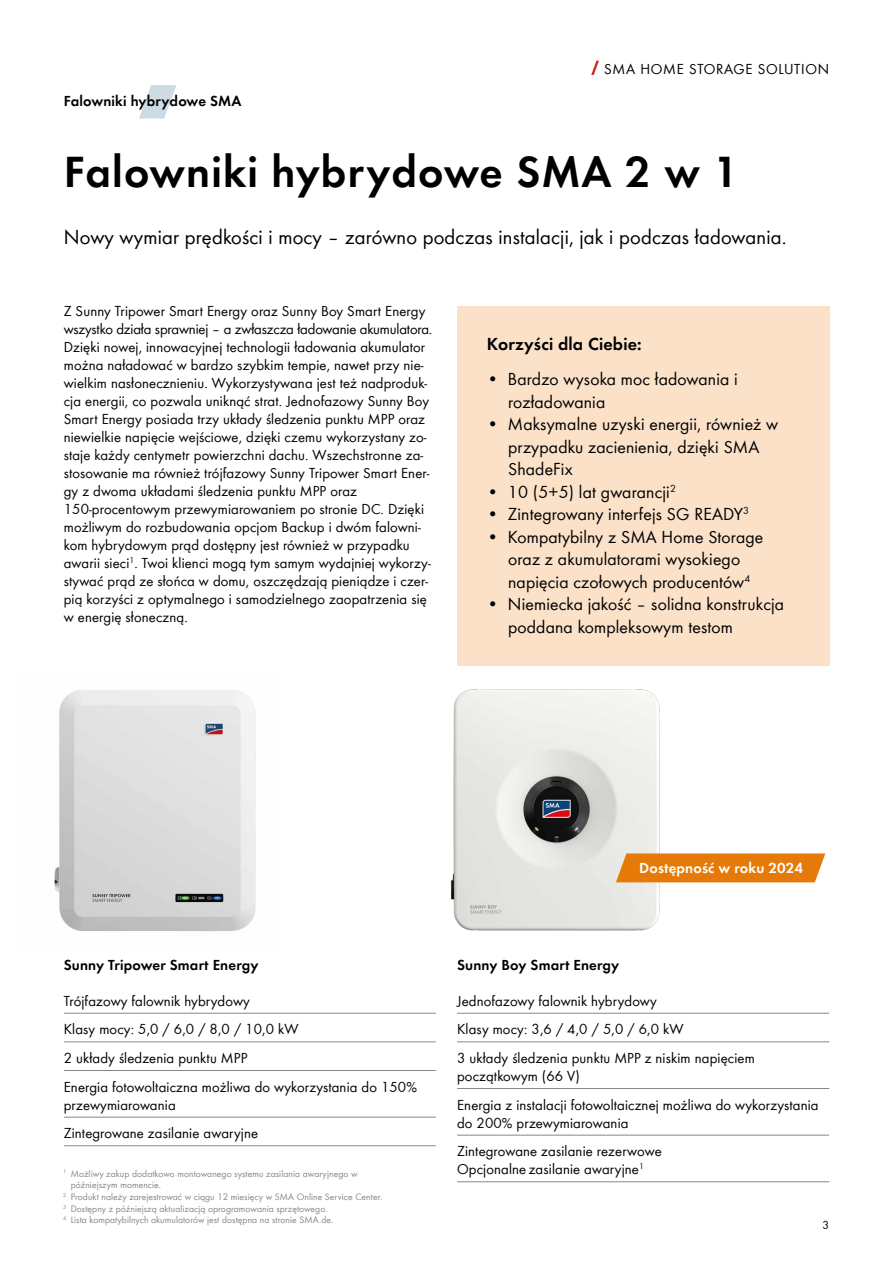
<style>
.page{position:relative;width:893px;height:1263px;background:#fff}
.page>*{position:absolute;margin:0;border:0;box-sizing:border-box;transform-origin:0 0}
.t1{font:600 45px "SMA Futura Global";letter-spacing:.025em;color:#000}
.t2{font:21px "SMA Futura Global";letter-spacing:.01em;color:#000}
.t3{font:18px/22.5px "SMA Futura Global";letter-spacing:.01em;color:#000}
.t4{font:600 18px "SMA Futura Global";letter-spacing:.01em;color:#000}
.t5{font:15px/18px "SMA Futura Global";letter-spacing:.01em;color:#000}
.t6{font:600 15px "SMA Futura Global";letter-spacing:.01em;color:#000}
.t7{font:15px "SMA Futura Global";letter-spacing:.05em;color:#000}
.t8{font:600 15px "SMA Futura Global";letter-spacing:.01em;color:#fff}
.t9{font:12px "SMA Futura Global";color:#000}
.t10{font:9.75px "SMA Futura Global";letter-spacing:.01em;color:#868786}
</style>
<div class="page">
<img style="left:344px;top:689px;width:419px;height:324px">
<img style="left:54px;top:690px;width:202px;height:241px">
<svg style="left:591px;top:61px;width:8px;height:14px"></svg>
<svg style="left:139px;top:85px;width:37px;height:34px"></svg>
<hr style="left:64px;top:1013px;width:372px;height:1px;background:#868786">
<hr style="left:64px;top:1041px;width:372px;height:1px;background:#868786">
<hr style="left:64px;top:1070px;width:372px;height:1px;background:#868786">
<hr style="left:64px;top:1117px;width:372px;height:1px;background:#868786">
<hr style="left:64px;top:1145px;width:372px;height:1px;background:#868786">
<hr style="left:457px;top:1013px;width:372px;height:1px;background:#868786">
<hr style="left:457px;top:1041px;width:372px;height:1px;background:#868786">
<hr style="left:457px;top:1088px;width:372px;height:1px;background:#868786">
<hr style="left:457px;top:1135px;width:372px;height:1px;background:#868786">
<hr style="left:457px;top:1181px;width:372px;height:1px;background:#868786">
<div style="left:457px;top:306px;width:372px;height:360px;background:#fae1c8"></div>
<svg style="left:616px;top:853px;width:209px;height:29px;background:#e68117"></svg>
<p class="t6" style="left:64px;top:92px;width:179px">Falowniki hybrydowe SMA</p>
<p class="t7" style="left:604px;top:60px;width:226px">SMA HOME STORAGE SOLUTION</p>
<h1 class="t1" style="left:64px;top:145px;width:677px">Falowniki hybrydowe SMA 2 w 1</h1>
<h2 class="t2" style="left:64px;top:224px;width:724px">Nowy wymiar prędkości i mocy – zarówno podczas instalacji, jak i podczas ładowania.</h2>
<p class="t5" style="left:64px;top:302px;width:370px">Z Sunny Tripower Smart Energy oraz Sunny Boy Smart Energy wszystko działa sprawniej – a zwłaszcza ładowanie akumulatora.<br>Dzięki nowej, innowacyjnej technologii ładowania akumulator można naładować w bardzo szybkim tempie, nawet przy nie&shy;wielkim nasłonecznieniu. Wykorzystywana jest też nadproduk&shy;cja energii, co pozwala uniknąć strat. Jednofazowy Sunny Boy Smart Energy posiada trzy układy śledzenia punktu MPP oraz niewielkie napięcie wejściowe, dzięki czemu wykorzystany zo&shy;staje każdy centymetr powierzchni dachu. Wszechstronne za&shy;stosowanie ma również trójfazowy Sunny Tripower Smart Ener&shy;gy z dwoma układami śledzenia punktu MPP oraz 150-procentowym przewymiarowaniem po stronie DC. Dzięki możliwym do rozbudowania opcjom Backup i dwóm falowni&shy;kom hybrydowym prąd dostępny jest również w przypadku awarii sieci<sup>1</sup>. Twoi klienci mogą tym samym wydajniej wykorzy&shy;stywać prąd ze słońca w domu, oszczędzają pieniądze i czer&shy;pią korzyści z optymalnego i samodzielnego zaopatrzenia się w energię słoneczną.</p>
<p class="t4" style="left:487px;top:333px;width:156px">Korzyści dla Ciebie:</p>
<p class="t3" style="left:508px;top:368px;width:231px;text-indent:-21px">• Bardzo wysoka moc ładowania i rozładowania</p>
<p class="t3" style="left:508px;top:413px;width:272px;text-indent:-21px">• Maksymalne uzyski energii, również w przypadku zacienienia, dzięki SMA<br>ShadeFix</p>
<p class="t3" style="left:487px;top:480px;width:191px">• 10 (5+5) lat gwarancji<sup>2</sup></p>
<p class="t3" style="left:487px;top:503px;width:264px">• Zintegrowany interfejs SG READY<sup>3</sup></p>
<p class="t3" style="left:487px;top:525px;width:278px;text-align:center">• Kompatybilny z SMA Home Storage oraz z akumulatorami wysokiego napięcia czołowych producentów<sup>4</sup></p>
<p class="t3" style="left:508px;top:593px;width:278px;text-indent:-21px">• Niemiecka jakość – solidna konstrukcja poddana kompleksowym testom</p>
<p class="t6" style="left:64px;top:956px;width:196px">Sunny Tripower Smart Energy</p>
<p class="t5" style="left:64px;top:986px;width:355px;line-height:28.7px">Trójfazowy falownik hybrydowy<br>Klasy mocy: 5,0 / 6,0 / 8,0 / 10,0 kW<br>2 układy śledzenia punktu MPP<br>Energia fotowoltaiczna możliwa do wykorzystania do 150%</p>
<p class="t5" style="left:64px;top:1090px;width:196px;line-height:28.7px">przewymiarowania<br>Zintegrowane zasilanie awaryjne</p>
<p class="t10" style="left:63px;top:1167px;width:296px"><sup>1</sup> Możliwy zakup dodatkowo montowanego systemu zasilania awaryjnego w</p>
<p class="t10" style="left:71px;top:1179px;width:92px">późniejszym momencie.</p>
<p class="t10" style="left:63px;top:1191px;width:321px"><sup>2</sup> Produkt należy zarejestrować w ciągu 12 miesięcy w SMA Online Service Center.</p>
<p class="t10" style="left:63px;top:1203px;width:266px"><sup>3</sup> Dostępny z późniejszą aktualizacją oprogramowania sprzętowego.</p>
<p class="t10" style="left:63px;top:1214px;width:272px"><sup>4</sup> Lista kompatybilnych akumulatorów jest dostępna na stronie SMA.de.</p>
<p class="t8" style="left:639px;top:858px;width:165px">Dostępność w roku 2024</p>
<p class="t6" style="left:457px;top:956px;width:164px">Sunny Boy Smart Energy</p>
<p class="t5" style="left:457px;top:986px;width:299px;line-height:28.7px">Jednofazowy falownik hybrydowy<br>Klasy mocy: 3,6 / 4,0 / 5,0 / 6,0 kW<br>3 układy śledzenia punktu MPP z niskim napięciem</p>
<p class="t5" style="left:457px;top:1061px;width:363px;line-height:28.7px">początkowym (66 V)<br>Energia z instalacji fotowoltaicznej możliwa do wykorzystania</p>
<p class="t5" style="left:457px;top:1108px;width:206px;line-height:28.7px">do 200% przewymiarowania<br>Zintegrowane zasilanie rezerwowe</p>
<p class="t5" style="left:457px;top:1160px;width:188px">Opcjonalne zasilanie awaryjne<sup>1</sup></p>
<p class="t9" style="left:822px;top:1218px;width:8px">3</p>
</div>
